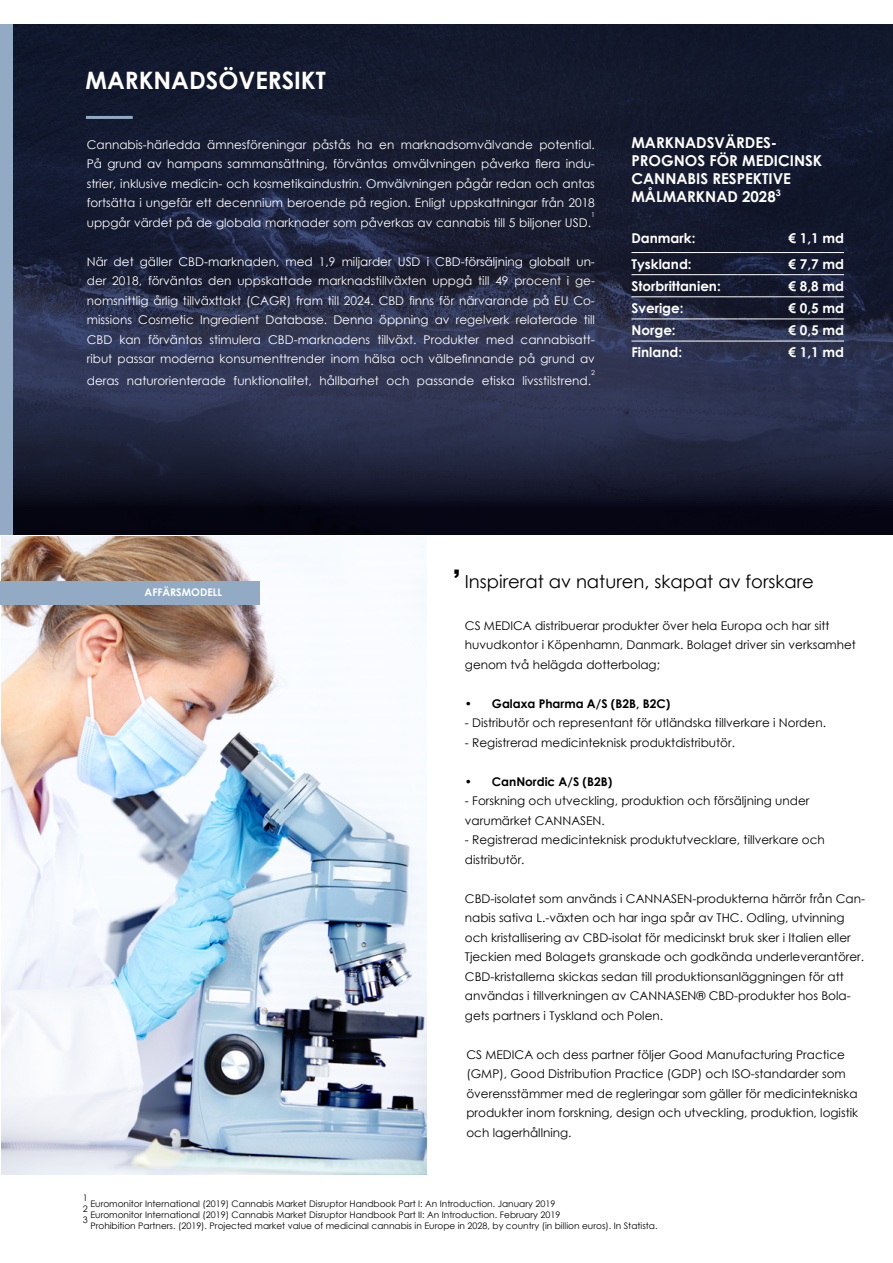
<style>
.page{position:relative;width:893px;height:1263px;background:#fff}
.page>*{position:absolute;margin:0;border:0;box-sizing:border-box;transform-origin:0 0}
.t1{font:700 24px "Century Gothic";color:#fff}
.t2{font:18px "Century Gothic";color:#000}
.t3{font:700 15px/18px "Century Gothic";color:#fff}
.t4{font:700 13.5px "Century Gothic";color:#fff}
.t5{font:12px/19.5px "Century Gothic";color:#000}
.t6{font:12px/19.5px "Century Gothic";color:#fff;text-align:justify}
.t7{font:700 12px "Century Gothic";color:#000}
.t8{font:700 10.5px "Century Gothic";color:#fff}
.t9{font:9px "Century Gothic";color:#000}
.t10{font:7.05px "Century Gothic";color:#fff}
</style>
<div class="page">
<hr style="left:892px;top:697px;width:1px;height:540px;background:#92aac3">
<img style="left:1px;top:537px;width:425px;height:637px">
<svg style="left:13px;top:24px;width:880px;height:510px;background:#1c2138"></svg>
<hr style="left:631px;top:252px;width:107px;height:1px;background:#fff">
<hr style="left:738px;top:252px;width:106px;height:1px;background:#fff">
<hr style="left:631px;top:274px;width:107px;height:1px;background:#fff">
<hr style="left:738px;top:274px;width:106px;height:1px;background:#fff">
<hr style="left:631px;top:296px;width:107px;height:1px;background:#fff">
<hr style="left:738px;top:296px;width:106px;height:1px;background:#fff">
<hr style="left:631px;top:319px;width:107px;height:1px;background:#fff">
<hr style="left:738px;top:319px;width:106px;height:1px;background:#fff">
<hr style="left:631px;top:341px;width:107px;height:1px;background:#fff">
<hr style="left:738px;top:341px;width:106px;height:1px;background:#fff">
<div style="left:0;top:581px;width:259px;height:24px;background:#92aac3"></div>
<hr style="left:86px;top:116px;width:47px;height:3px;background:#92aac3">
<div style="left:0;top:24px;width:13px;height:510px;background:#92aac3"></div>
<h1 class="t1" style="left:85px;top:62px;width:242px">MARKNADSÖVERSIKT</h1>
<p class="t6" style="left:87px;top:134px;width:510px">Cannabis-härledda ämnesföreningar påstås ha en marknadsomvälvande potential.<br>På grund av hampans sammansättning, förväntas omvälvningen påverka flera indu&shy;strier, inklusive medicin- och kosmetikaindustrin. Omvälvningen pågår redan och antas fortsätta i ungefär ett decennium beroende på region. Enligt uppskattningar från 2018 uppgår värdet på de globala marknader som påverkas av cannabis till 5 biljoner USD.</p>
<p class="t10" style="left:591px;top:209px;width:5px">1</p>
<p class="t6" style="left:87px;top:251px;width:510px">När det gäller CBD-marknaden, med 1,9 miljarder USD i CBD-försäljning globalt un&shy;der 2018, förväntas den uppskattade marknadstillväxten uppgå till 49 procent i ge&shy;nomsnittlig årlig tillväxttakt (CAGR) fram till 2024. CBD finns för närvarande på EU Co&shy;missions Cosmetic Ingredient Database. Denna öppning av regelverk relaterade till CBD kan förväntas stimulera CBD-marknadens tillväxt. Produkter med cannabisatt&shy;ribut passar moderna konsumenttrender inom hälsa och välbefinnande på grund av</p>
<p class="t6" style="left:87px;top:371px;width:506px">deras naturorienterade funktionalitet, hållbarhet och passande etiska livsstilstrend.</p>
<p class="t10" style="left:591px;top:367px;width:5px">2</p>
<p class="t3" style="left:631px;top:133px;width:192px">MARKNADSVÄRDES-<br>PROGNOS FÖR MEDICINSK<br>CANNABIS RESPEKTIVE<br>MÅLMARKNAD 2028<sup>3</sup></p>
<p class="t4" style="left:631px;top:227px;width:65px">Danmark:</p>
<p class="t4" style="left:788px;top:227px;width:57px">€ 1,1 md</p>
<p class="t4" style="left:631px;top:254px;width:62px">Tyskland:</p>
<p class="t4" style="left:788px;top:254px;width:57px">€ 7,7 md</p>
<p class="t4" style="left:631px;top:276px;width:91px">Storbrittanien:</p>
<p class="t4" style="left:788px;top:276px;width:57px">€ 8,8 md</p>
<p class="t4" style="left:631px;top:298px;width:54px">Sverige:</p>
<p class="t4" style="left:788px;top:298px;width:57px">€ 0,5 md</p>
<p class="t4" style="left:631px;top:320px;width:46px">Norge:</p>
<p class="t4" style="left:788px;top:320px;width:57px">€ 0,5 md</p>
<p class="t4" style="left:631px;top:342px;width:52px">Finland:</p>
<p class="t4" style="left:788px;top:342px;width:57px">€ 1,1 md</p>
<p class="t8" style="left:145px;top:584px;width:79px">AFFÄRSMODELL</p>
<h2 class="t2" style="left:454px;top:569px;width:362px"><sup>’</sup> Inspirerat av naturen, skapat av forskare</h2>
<p class="t5" style="left:465px;top:616px;width:393px">CS MEDICA distribuerar produkter över hela Europa och har sitt huvudkontor i Köpenhamn, Danmark. Bolaget driver sin verksamhet genom två helägda dotterbolag;</p>
<p class="t7" style="left:465px;top:694px;width:207px">• Galaxa Pharma A/S (B2B, B2C)</p>
<p class="t5" style="left:465px;top:713px;width:363px">- Distributör och representant för utländska tillverkare i Norden.</p>
<p class="t5" style="left:465px;top:733px;width:272px">- Registrerad medicinteknisk produktdistributör.</p>
<p class="t7" style="left:465px;top:772px;width:149px">• CanNordic A/S (B2B)</p>
<p class="t5" style="left:465px;top:791px;width:346px">- Forskning och utveckling, produktion och försäljning under varumärket CANNASEN.</p>
<p class="t5" style="left:465px;top:830px;width:361px">- Registrerad medicinteknisk produktutvecklare, tillverkare och distributör.</p>
<p class="t5" style="left:465px;top:889px;width:402px">CBD-isolatet som används i CANNASEN-produkterna härrör från Can&shy;nabis sativa L.-växten och har inga spår av THC. Odling, utvinning och kristallisering av CBD-isolat för medicinskt bruk sker i Italien eller Tjeckien med Bolagets granskade och godkända underleverantörer.<br>CBD-kristallerna skickas sedan till produktionsanläggningen för att användas i tillverkningen av CANNASEN® CBD-produkter hos Bola&shy;gets partners i Tyskland och Polen.</p>
<p class="t5" style="left:466px;top:1045px;width:393px">CS MEDICA och dess partner följer Good Manufacturing Practice (GMP), Good Distribution Practice (GDP) och ISO-standarder som överensstämmer med de regleringar som gäller för medicintekniska produkter inom forskning, design och utveckling, produktion, logistik och lagerhållning.</p>
<p class="t9" style="left:83px;top:1192px;width:6px">1</p>
<p class="t9" style="left:90px;top:1198px;width:466px">Euromonitor International (2019) Cannabis Market Disruptor Handbook Part I: An Introduction. January 2019</p>
<p class="t9" style="left:83px;top:1203px;width:6px">2</p>
<p class="t9" style="left:90px;top:1209px;width:472px">Euromonitor International (2019) Cannabis Market Disruptor Handbook Part II: An Introduction. February 2019</p>
<p class="t9" style="left:83px;top:1213px;width:6px">3</p>
<p class="t9" style="left:90px;top:1219px;width:569px">Prohibition Partners. (2019). Projected market value of medicinal cannabis in Europe in 2028, by country (in billion euros). In Statista.</p>
</div>
